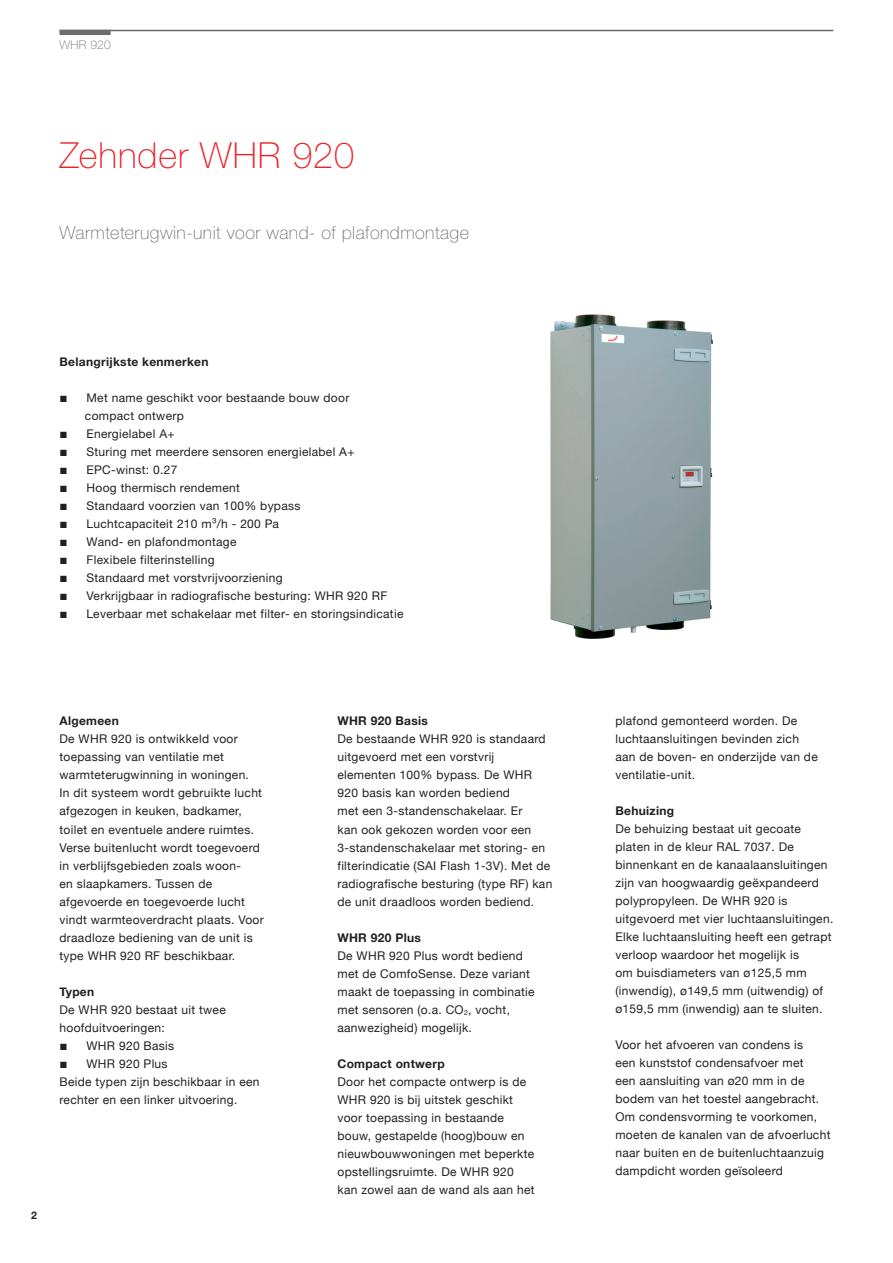
<style>
.page{position:relative;width:893px;height:1263px;background:#fff}
.page>*{position:absolute;margin:0;border:0;box-sizing:border-box;transform-origin:0 0}
.Subheadline{font:100 36px "Helvetica Neue LTW1 G";letter-spacing:.025em;color:#ee1f26}
.Subheadline-2{font:100 18px "Helvetica Neue LTW1 G";letter-spacing:.025em;color:#6c6d70}
.Subheadline-3{font:12px/18px "Helvetica Neue";letter-spacing:.025em;color:#231f20}
.Copy_A4_A5_Bullets_8{font:12px "Helvetica Neuefor Zehnder";letter-spacing:.025em;color:#231f20}
.Subheadline-4{font:700 12px "Helvetica Neue LTW1 G";letter-spacing:.025em;color:#231f20}
.Kolumnentitel_8pt_li{font:100 12px "Helvetica Neue LTW1 G";letter-spacing:.025em;color:#6c6d70}
.t1{font:700 10.5px "Helvetica Neue LTW1 G";color:#231f20}
.s1{font-weight:700}
.s2{font-family:"Helvetica Neuefor Zehnder"}
</style>
<div class="page">
<hr style="left:60px;top:30px;width:773px;height:1px;background:#6c6d70">
<div style="left:60px;top:30px;width:51px;height:5px;background:#6c6d70"></div>
<img style="left:551px;top:315px;width:162px;height:324px">
<p class="Kolumnentitel_8pt_li" style="left:60px;top:37px;width:53px">WHR 920</p>
<p class="Subheadline" style="left:60px;top:134px;width:296px">Zehnder WHR 920</p>
<p class="Subheadline-2" style="left:60px;top:222px;width:411px">Warmteterugwin-unit voor wand- of plafondmontage</p>
<p class="Subheadline-4" style="left:60px;top:354px;width:151px">Belangrijkste kenmerken</p>
<p class="Copy_A4_A5_Bullets_8" style="left:60px;top:390px;width:291px">■ Met name geschikt voor bestaande bouw door</p>
<p class="Copy_A4_A5_Bullets_8" style="left:85px;top:408px;width:100px">compact ontwerp</p>
<p class="Copy_A4_A5_Bullets_8" style="left:60px;top:426px;width:117px">■ Energielabel A+</p>
<p class="Copy_A4_A5_Bullets_8" style="left:60px;top:444px;width:296px">■ Sturing met meerdere sensoren energielabel A+</p>
<p class="Copy_A4_A5_Bullets_8" style="left:60px;top:462px;width:119px">■ EPC-winst: 0.27</p>
<p class="Copy_A4_A5_Bullets_8" style="left:60px;top:480px;width:182px">■ Hoog thermisch rendement</p>
<p class="Copy_A4_A5_Bullets_8" style="left:60px;top:498px;width:242px">■ Standaard voorzien van 100% bypass</p>
<p class="Copy_A4_A5_Bullets_8" style="left:60px;top:516px;width:221px">■ Luchtcapaciteit 210 m³/h - 200 Pa</p>
<p class="Copy_A4_A5_Bullets_8" style="left:60px;top:534px;width:178px">■ Wand- en plafondmontage</p>
<p class="Copy_A4_A5_Bullets_8" style="left:60px;top:552px;width:157px">■ Flexibele filterinstelling</p>
<p class="Copy_A4_A5_Bullets_8" style="left:60px;top:570px;width:225px">■ Standaard met vorstvrijvoorziening</p>
<p class="Copy_A4_A5_Bullets_8" style="left:60px;top:588px;width:329px">■ Verkrijgbaar in radiografische besturing: WHR 920 RF</p>
<p class="Copy_A4_A5_Bullets_8" style="left:60px;top:606px;width:345px">■ Leverbaar met schakelaar met filter- en storingsindicatie</p>
<p class="Subheadline-3" style="left:60px;top:712px;width:206px"><span class="s1">Algemeen<br></span>De WHR 920 is ontwikkeld voor toepassing van ventilatie met warmteterugwinning in woningen.<br>In dit systeem wordt gebruikte lucht afgezogen in keuken, badkamer, toilet en eventuele andere ruimtes.<br>Verse buitenlucht wordt toegevoerd in verblijfsgebieden zoals woon-<br>en slaapkamers. Tussen de afgevoerde en toegevoerde lucht vindt warmteoverdracht plaats. Voor draadloze bediening van de unit is type WHR 920 RF beschikbaar.</p>
<p class="Subheadline-3" style="left:60px;top:982px;width:168px"><span class="s1">Typen<br></span>De WHR 920 bestaat uit twee hoofduitvoeringen:</p>
<p class="Subheadline-3" style="left:60px;top:1036px;width:116px"><span class="s2">■</span> WHR 920 Basis</p>
<p class="Subheadline-3" style="left:60px;top:1054px;width:110px"><span class="s2">■</span> WHR 920 Plus</p>
<p class="Subheadline-3" style="left:60px;top:1072px;width:202px">Beide typen zijn beschikbaar in een rechter en een linker uitvoering.</p>
<p class="t1" style="left:31px;top:1209px;width:7px">2</p>
<p class="Subheadline-3" style="left:337px;top:712px;width:216px"><span class="s1">WHR 920 Basis<br></span>De bestaande WHR 920 is standaard uitgevoerd met een vorstvrij elementen 100% bypass. De WHR<br>920 basis kan worden bediend<br>met een 3-standenschakelaar. Er<br>kan ook gekozen worden voor een<br>3-standenschakelaar met storing- en filterindicatie (SAI Flash 1-3V). Met de radiografische besturing (type RF) kan de unit draadloos worden bediend.</p>
<p class="Subheadline-3" style="left:337px;top:928px;width:199px"><span class="s1">WHR 920 Plus<br></span>De WHR 920 Plus wordt bediend met de ComfoSense. Deze variant maakt de toepassing in combinatie met sensoren (o.a. CO<sub>2</sub>, vocht, aanwezigheid) mogelijk.</p>
<p class="Subheadline-3" style="left:337px;top:1054px;width:199px"><span class="s1">Compact ontwerp<br></span>Door het compacte ontwerp is de<br>WHR 920 is bij uitstek geschikt voor toepassing in bestaande bouw, gestapelde (hoog)bouw en nieuwbouwwoningen met beperkte opstellingsruimte. De WHR 920 kan zowel aan de wand als aan het</p>
<p class="Subheadline-3" style="left:615px;top:712px;width:204px">plafond gemonteerd worden. De luchtaansluitingen bevinden zich aan de boven- en onderzijde van de ventilatie-unit.</p>
<p class="Subheadline-3" style="left:615px;top:802px;width:219px"><span class="s1">Behuizing<br></span>De behuizing bestaat uit gecoate platen in de kleur RAL 7037. De binnenkant en de kanaalaansluitingen zijn van hoogwaardig geëxpandeerd polypropyleen. De WHR 920 is uitgevoerd met vier luchtaansluitingen.<br>Elke luchtaansluiting heeft een getrapt verloop waardoor het mogelijk is<br>om buisdiameters van ø125,5 mm (inwendig), ø149,5 mm (uitwendig) of ø159,5 mm (inwendig) aan te sluiten.</p>
<p class="Subheadline-3" style="left:615px;top:1036px;width:217px">Voor het afvoeren van condens is<br>een kunststof condensafvoer met<br>een aansluiting van ø20 mm in de bodem van het toestel aangebracht.<br>Om condensvorming te voorkomen, moeten de kanalen van de afvoerlucht naar buiten en de buitenluchtaanzuig dampdicht worden geïsoleerd</p>
</div>
